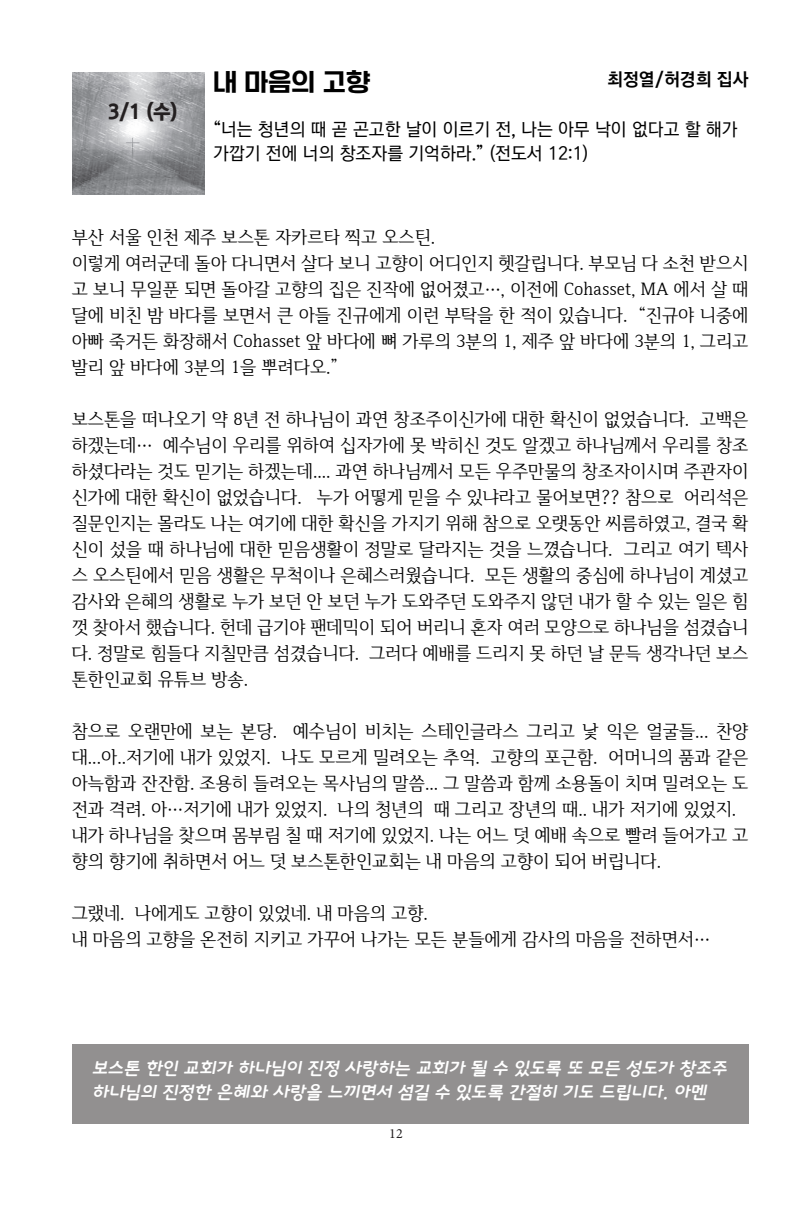
<style>
.page{position:relative;width:792px;height:1224px;background:#fff}
.page>*{position:absolute;margin:0;border:0;box-sizing:border-box;transform-origin:0 0}
.t1{font:24px "Korean SWGI3 R";color:#000}
.t2{font:20px "Korean GD19 R";color:#231f20}
.t3{font:18px/26px "Iropke Batang M";color:#000;text-align:justify}
.t4{font:italic 18px/24px "Korean DDD R";color:#fff}
.t5{font:18px/24px "Korean GD13 R";color:#000}
.t6{font:18px "Korean GD16 R";color:#000}
.t7{font:14px "Minion Pro";color:#231f20}
</style>
<div class="page">
<img style="left:72px;top:72px;width:132px;height:122px">
<div style="left:72px;top:1044px;width:677px;height:79px;background:#929090"></div>
<p class="t2" style="left:108px;top:102px;width:71px">3/1 (수)</p>
<p class="t1" style="left:213px;top:69px;width:158px">내 마음의 고향</p>
<p class="t6" style="left:607px;top:70px;width:143px">최정열/허경희 집사</p>
<p class="t5" style="left:213px;top:117px;width:526px">“너는 청년의 때 곧 곤고한 날이 이르기 전, 나는 아무 낙이 없다고 할 해가 가깝기 전에 너의 창조자를 기억하라.” (전도서 12:1)</p>
<p class="t3" style="left:72px;top:224px;width:365px">부산 서울 인천 제주 보스톤 자카르타 찍고 오스틴.</p>
<p class="t3" style="left:72px;top:250px;width:678px">이렇게 여러군데 돌아 다니면서 살다 보니 고향이 어디인지 헷갈립니다. 부모님 다 소천 받으시 고 보니 무일푼 되면 돌아갈 고향의 집은 진작에 없어졌고…, 이전에 Cohasset, MA 에서 살 때 달에 비친 밤 바다를 보면서 큰 아들 진규에게 이런 부탁을 한 적이 있습니다. “진규야 니중에 아빠 죽거든 화장해서 Cohasset 앞 바다에 뼈 가루의 3분의 1, 제주 앞 바다에 3분의 1, 그리고 발리 앞 바다에 3분의 1을 뿌려다오.”</p>
<p class="t3" style="left:72px;top:406px;width:678px">보스톤을 떠나오기 약 8년 전 하나님이 과연 창조주이신가에 대한 확신이 없었습니다. 고백은 하겠는데… 예수님이 우리를 위하여 십자가에 못 박히신 것도 알겠고 하나님께서 우리를 창조 하셨다라는 것도 믿기는 하겠는데.... 과연 하나님께서 모든 우주만물의 창조자이시며 주관자이 신가에 대한 확신이 없었습니다. 누가 어떻게 믿을 수 있냐라고 물어보면?? 참으로 어리석은 질문인지는 몰라도 나는 여기에 대한 확신을 가지기 위해 참으로 오랫동안 씨름하였고, 결국 확 신이 섰을 때 하나님에 대한 믿음생활이 정말로 달라지는 것을 느꼈습니다. 그리고 여기 텍사 스 오스틴에서 믿음 생활은 무척이나 은혜스러웠습니다. 모든 생활의 중심에 하나님이 계셨고 감사와 은혜의 생활로 누가 보던 안 보던 누가 도와주던 도와주지 않던 내가 할 수 있는 일은 힘 껏 찾아서 했습니다. 헌데 급기야 팬데믹이 되어 버리니 혼자 여러 모양으로 하나님을 섬겼습니 다. 정말로 힘들다 지칠만큼 섬겼습니다. 그러다 예배를 드리지 못 하던 날 문득 생각나던 보스 톤한인교회 유튜브 방송.</p>
<p class="t3" style="left:72px;top:718px;width:678px">참으로 오랜만에 보는 본당. 예수님이 비치는 스테인글라스 그리고 낯 익은 얼굴들... 찬양 대...아..저기에 내가 있었지. 나도 모르게 밀려오는 추억. 고향의 포근함. 어머니의 품과 같은 아늑함과 잔잔함. 조용히 들려오는 목사님의 말씀... 그 말씀과 함께 소용돌이 치며 밀려오는 도 전과 격려. 아…저기에 내가 있었지. 나의 청년의 때 그리고 장년의 때.. 내가 저기에 있었지.</p>
<p class="t3" style="left:72px;top:822px;width:678px">내가 하나님을 찾으며 몸부림 칠 때 저기에 있었지. 나는 어느 덧 예배 속으로 빨려 들어가고 고 향의 향기에 취하면서 어느 덧 보스톤한인교회는 내 마음의 고향이 되어 버립니다.</p>
<p class="t3" style="left:72px;top:900px;width:358px">그랬네. 나에게도 고향이 있었네. 내 마음의 고향.</p>
<p class="t3" style="left:72px;top:926px;width:640px">내 마음의 고향을 온전히 지키고 가꾸어 나가는 모든 분들에게 감사의 마음을 전하면서…</p>
<p class="t4" style="left:92px;top:1057px;width:640px">보스톤 한인 교회가 하나님이 진정 사랑하는 교회가 될 수 있도록 또 모든 성도가 창조주 하나님의 진정한 은혜와 사랑을 느끼면서 섬길 수 있도록 간절히 기도 드립니다. 아멘</p>
<p class="t7" style="left:389px;top:1124px;width:15px">12</p>
</div>
